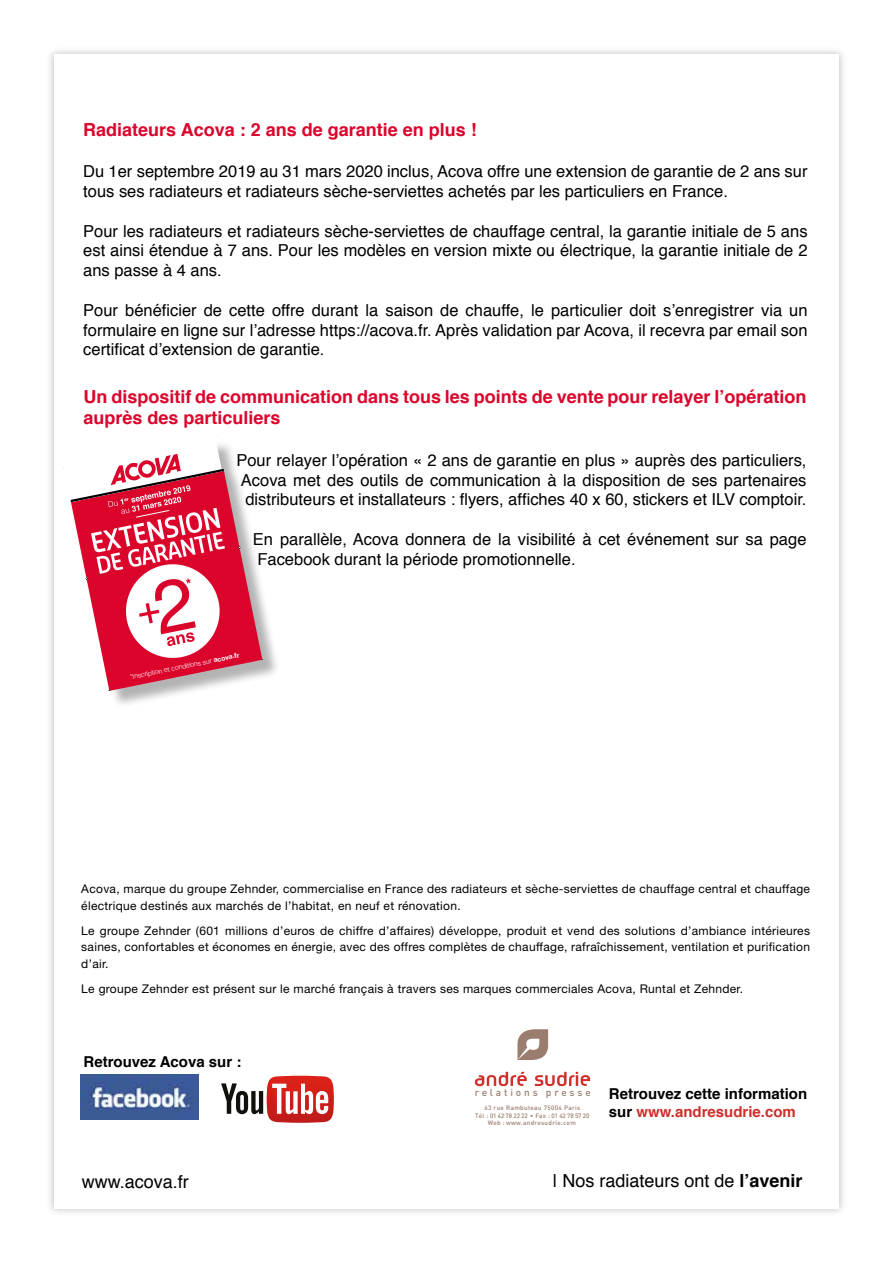
<style>
.page{position:relative;width:893px;height:1263px;background:#fff}
.page>*{position:absolute;margin:0;border:0;box-sizing:border-box;transform-origin:0 0}
.t1{font:700 18px/21.6px "Helvetica";color:#db052c}
.t2{font:18px "Helvetica";color:#000}
.t3{font:16.5px/19.8px "Helvetica";color:#000;text-align:justify}
.t4{font:700 15px/18px "Helvetica";color:#000}
.t5{font:12px/16.5px "Helvetica Neue LT Pro";letter-spacing:.025em;color:#000}
.t6{font:500 10.05px "DIN";letter-spacing:.28em;color:#9b7d6f}
.t7{font:300 6.75px "Helvetica Neue";color:#fff}
.t8{font:500 6.3px/7.9px "DIN";letter-spacing:.05em;color:#9b7d6f;text-align:center}
.s1{font-weight:700}
.s2{color:#ce302b}
</style>
<div class="page">
<div style="left:46px;top:46px;width:801px;height:1171px;background:#000;opacity:.25"></div>
<div style="left:54px;top:54px;width:785px;height:1155px;background:#fff"></div>
<svg style="left:517px;top:1029px;width:31px;height:31px"></svg>
<svg style="left:475px;top:1072px;width:52px;height:14px"></svg>
<svg style="left:535px;top:1072px;width:55px;height:14px"></svg>
<img style="left:81px;top:1075px;width:118px;height:44px">
<svg style="left:221px;top:1076px;width:113px;height:47px"></svg>
<div style="left:69px;top:440px;width:212px;height:269px;background:#000;opacity:.3"></div>
<svg style="left:63px;top:440px;width:200px;height:251px"></svg>
<svg style="left:66px;top:436px;width:196px;height:256px"></svg>
<p class="t1" style="left:83px;top:119px;width:395px">Radiateurs Acova : 2 ans de garantie en plus !</p>
<p class="t3" style="left:83px;top:162px;width:726px">Du 1er septembre 2019 au 31 mars 2020 inclus, Acova offre une extension de garantie de 2 ans sur tous ses radiateurs et radiateurs sèche-serviettes achetés par les particuliers en France.</p>
<p class="t3" style="left:83px;top:221px;width:726px">Pour les radiateurs et radiateurs sèche-serviettes de chauffage central, la garantie initiale de 5 ans est ainsi étendue à 7 ans. Pour les modèles en version mixte ou électrique, la garantie initiale de 2 ans passe à 4 ans.</p>
<p class="t3" style="left:83px;top:301px;width:726px">Pour bénéficier de cette offre durant la saison de chauffe, le particulier doit s’enregistrer via un formulaire en ligne sur l’adresse https://acova.fr. Après validation par Acova, il recevra par email son certificat d’extension de garantie.</p>
<p class="t1" style="left:83px;top:386px;width:725px">Un dispositif de communication dans tous les points de vente pour relayer l’opération auprès des particuliers</p>
<p class="t3" style="left:236px;top:451px;width:572px">Pour relayer l’opération « 2 ans de garantie en plus » auprès des particuliers, Acova met des outils de communication à la disposition de ses partenaires distributeurs et installateurs : flyers, affiches 40 x 60, stickers et ILV comptoir.</p>
<p class="t3" style="left:253px;top:530px;width:555px">En parallèle, Acova donnera de la visibilité à cet événement sur sa page<br>Facebook durant la période promotionnelle.</p>
<p class="t7" style="left:129px;top:671px;width:113px;rotate:-11deg">*Inscription et conditions sur <span class="s1">acova.fr</span></p>
<p class="t5" style="left:81px;top:880px;width:730px">Acova, marque du groupe Zehnder, commercialise en France des radiateurs et sèche-serviettes de chauffage central et chauffage électrique destinés aux marchés de l’habitat, en neuf et rénovation.</p>
<p class="t5" style="left:81px;top:922px;width:730px;text-align:justify">Le groupe Zehnder (601 millions d’euros de chiffre d’affaires) développe, produit et vend des solutions d’ambiance intérieures saines, confortables et économes en énergie, avec des offres complètes de chauffage, rafraîchissement, ventilation et purification d’air.</p>
<p class="t5" style="left:81px;top:980px;width:663px">Le groupe Zehnder est présent sur le marché français à travers ses marques commerciales Acova, Runtal et Zehnder.</p>
<p class="t4" style="left:84px;top:1053px;width:159px">Retrouvez Acova sur :</p>
<p class="t6" style="left:475px;top:1086px;width:118px">relations presse</p>
<p class="t8" style="left:475px;top:1104px;width:116px">63 rue Rambuteau 75004 Paris<br>Tél : 01 42 78 22 22 • Fax : 01 42 78 57 20</p>
<p class="t8" style="left:488px;top:1119px;width:89px">Web : www.andresudrie.com</p>
<p class="t4" style="left:609px;top:1085px;width:200px">Retrouvez cette information sur <span class="s2">www.andresudrie.com</span></p>
<p class="t2" style="left:82px;top:1167px;width:109px">www.acova.fr</p>
<p class="t2" style="left:553px;top:1167px;width:251px">| Nos radiateurs ont de <span class="s1">l’avenir</span></p>
</div>
